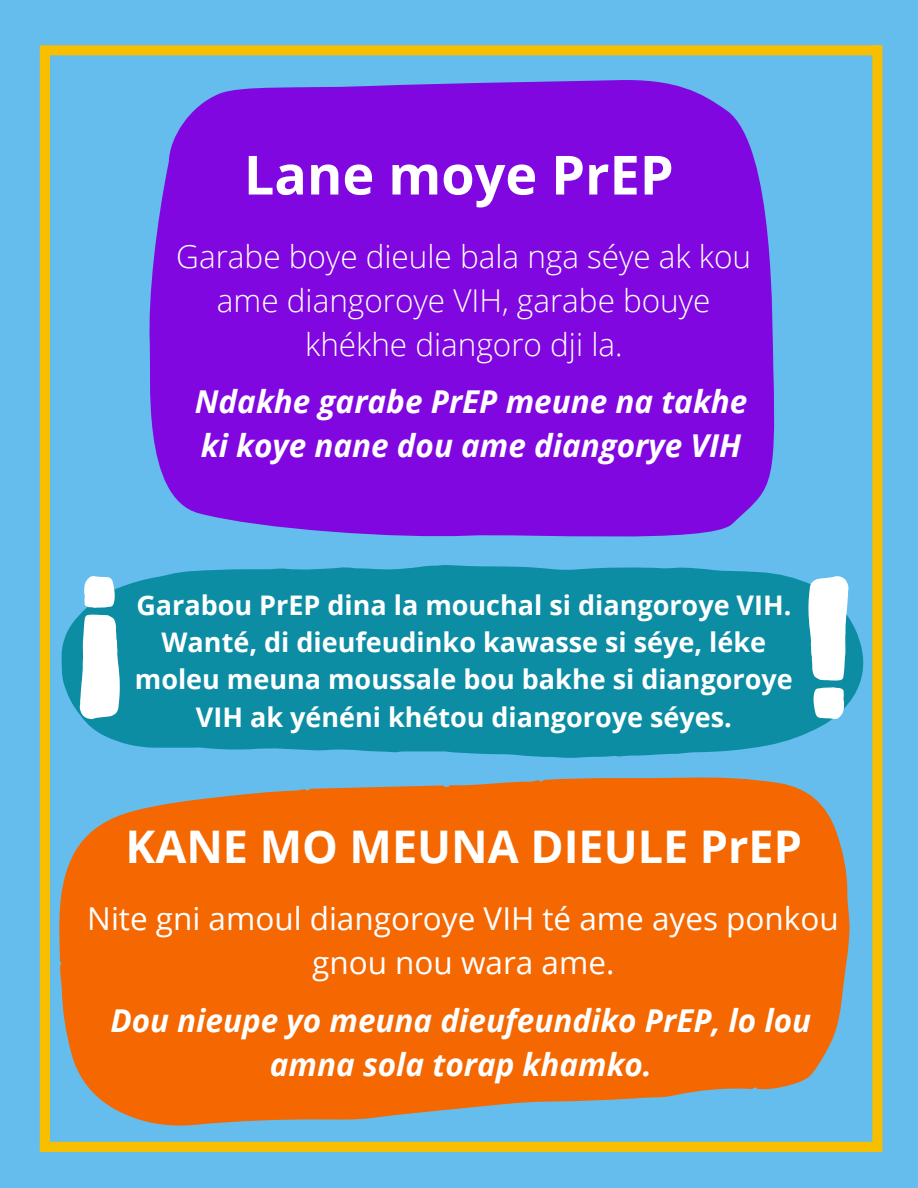
<style>
.page{position:relative;width:918px;height:1188px;background:#65bded}
.page>*{position:absolute;margin:0;border:0;box-sizing:border-box;transform-origin:0 0}
.t1{font:700 54px "Open Sans";color:#fff}
.t2{font:700 45px "Open Sans";color:#fff}
.t3{font:italic 700 31.5px/43.8px "Open Sans";color:#fff;text-align:center}
.t4{font:300 31.5px/43.8px "Open Sans";color:#fff;text-align:center}
.t5{font:31.5px/43.8px "Open Sans";color:#fff;text-align:center}
.t6{font:700 27px/37.2px "Open Sans";color:#fff;text-align:center}
</style>
<div class="page">
<div style="left:40px;top:45px;width:839px;height:10px;background:#f8bf00"></div>
<div style="left:40px;top:1142px;width:839px;height:10px;background:#f8bf00"></div>
<div style="left:872px;top:45px;width:10px;height:1107px;background:#f8bf00"></div>
<div style="left:40px;top:50px;width:10px;height:1102px;background:#f8bf00"></div>
<div style="left:149px;top:80px;width:626px;height:457px;background:#8107e0"></div>
<svg style="left:62px;top:565px;width:801px;height:193px;background:#1592ab"></svg>
<svg style="left:59px;top:777px;width:791px;height:349px;background:#e3711c"></svg>
<svg style="left:80px;top:576px;width:40px;height:143px;background:#cee8ee"></svg>
<svg style="left:808px;top:576px;width:41px;height:143px;background:#c8e5ec"></svg>
<h1 class="t1" style="left:244px;top:137px;width:431px">Lane moye PrEP</h1>
<h3 class="t4" style="left:176px;top:234px;width:576px">Garabe boye dieule bala nga séye ak kou ame diangoroye VIH, garabe bouye khékhe diangoro dji la.</h3>
<h4 class="t3" style="left:195px;top:379px;width:554px;text-align:left">Ndakhe garabe PrEP meune na takhe ki koye nane dou ame diangorye VIH</h4>
<p class="t6" style="left:135px;top:586px;width:659px">Garabou PrEP dina la mouchal si diangoroye VIH.<br>Wanté, di dieufeudinko kawasse si séye, léke moleu meuna moussale bou bakhe si diangoroye VIH ak yénéni khétou diangoroye séyes.</p>
<p class="t2" style="left:126px;top:815px;width:678px">KANE MO MEUNA DIEULE PrEP</p>
<p class="t5" style="left:87px;top:896px;width:753px">Nite gni amoul diangoroye VIH té ame ayes ponkou gnou nou wara ame.</p>
<p class="t3" style="left:110px;top:998px;width:702px">Dou nieupe yo meuna dieufeundiko PrEP, lo lou amna sola torap khamko.</p>
</div>
